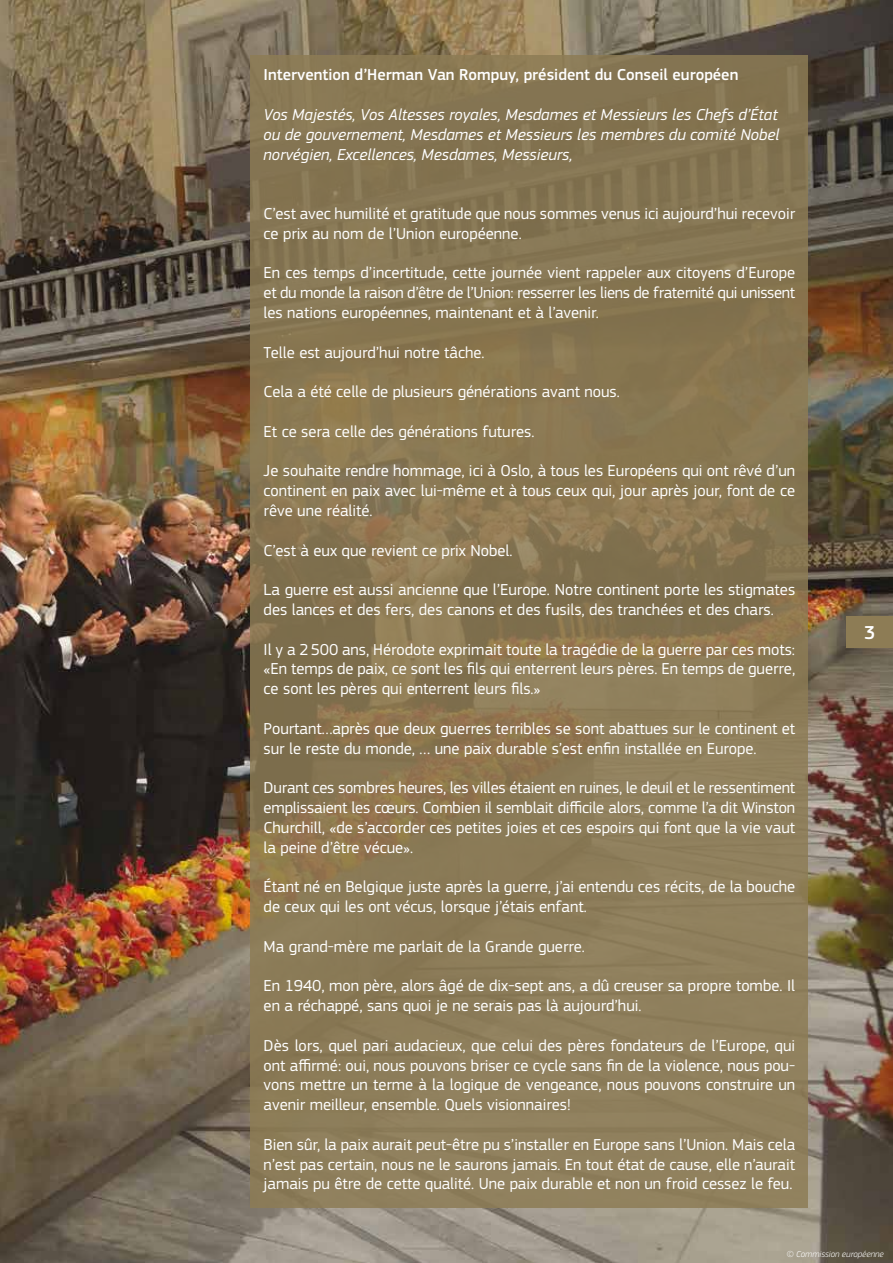
<style>
.page{position:relative;width:893px;height:1263px;background:#fff}
.page>*{position:absolute;margin:0;border:0;box-sizing:border-box;transform-origin:0 0}
.t1{font:500 19.5px "EC Square Sans Pro";color:#fff}
.t2{font:16.5px/19.8px "EC Square Sans Pro";color:#fff;text-align:justify}
.t3{font:italic 16.5px/19.8px "EC Square Sans Pro";color:#fff;text-align:justify}
.t4{font:500 16.5px "EC Square Sans Pro";color:#fff}
.t5{font:italic 300 9px "EC Square Sans Pro";color:#fff}
</style>
<div class="page">
<img style="left:0;top:0;width:893px;height:1263px">
<div style="left:251px;top:55px;width:557px;height:1152px;background:#8d7c55"></div>
<div style="left:846px;top:616px;width:47px;height:31px;background:#8d7c55"></div>
<p class="t4" style="left:264px;top:65px;width:476px">I ntervention d’Herman Van Rompuy, président du Conseil européen</p>
<p class="t3" style="left:264px;top:105px;width:517px">Vos Majestés, Vos Altesses royales, Mesdames et Messieurs les Chefs d’État ou de gouvernement, Mesdames et Messieurs les membres du comité Nobel norvégien, Excellences, Mesdames, Messieurs,</p>
<p class="t2" style="left:264px;top:204px;width:533px">C’est avec humilité et gratitude que nous sommes venus ici aujourd’hui recevoir ce prix au nom de l’Union européenne.</p>
<p class="t2" style="left:264px;top:263px;width:533px">En ces temps d’incertitude, cette journée vient rappeler aux citoyens d’Europe et du monde la raison d’être de l’Union: resserrer les liens de fraternité qui unissent les nations européennes, maintenant et à l’avenir.</p>
<p class="t2" style="left:264px;top:342px;width:223px">Telle est aujourd’hui notre tâche.</p>
<p class="t2" style="left:264px;top:382px;width:358px">Cela a été celle de plusieurs générations avant nous.</p>
<p class="t2" style="left:264px;top:422px;width:272px">Et ce sera celle des générations futures.</p>
<p class="t2" style="left:264px;top:461px;width:533px">Je souhaite rendre hommage, ici à Oslo, à tous les Européens qui ont rêvé d’un continent en paix avec lui-même et à tous ceux qui, jour après jour, font de ce rêve une réalité.</p>
<p class="t2" style="left:264px;top:540px;width:250px">C’est à eux que revient ce prix Nobel.</p>
<p class="t2" style="left:264px;top:580px;width:533px">La guerre est aussi ancienne que l’Europe. Notre continent porte les stigmates des lances et des fers, des canons et des fusils, des tranchées et des chars.</p>
<p class="t2" style="left:264px;top:639px;width:533px">I l y a 2500 ans, Hérodote exprimait toute la tragédie de la guerre par ces mots: «En temps de paix, ce sont les fils qui enterrent leurs pères. En temps de guerre, ce sont les pères qui enterrent leurs fils.»</p>
<p class="t2" style="left:264px;top:719px;width:533px">Pourtant…après que deux guerres terribles se sont abattues sur le continent et sur le reste du monde, … une paix durable s’est enfin installée en Europe.</p>
<p class="t2" style="left:264px;top:778px;width:533px">Durant ces sombres heures, les villes étaient en ruines, le deuil et le ressentiment emplissaient les cœurs. Combien il semblait difficile alors, comme l’a dit Winston Churchill, «de s’accorder ces petites joies et ces espoirs qui font que la vie vaut la peine d’être vécue».</p>
<p class="t2" style="left:264px;top:877px;width:533px">Étant né en Belgique juste après la guerre, j’ai entendu ces récits, de la bouche de ceux qui les ont vécus, lorsque j’étais enfant.</p>
<p class="t2" style="left:264px;top:936px;width:323px">Ma grand-mère me parlait de la Grande guerre.</p>
<p class="t2" style="left:264px;top:976px;width:533px">En 1940, mon père, alors âgé de dix-sept ans, a dû creuser sa propre tombe. I l en a réchappé, sans quoi je ne serais pas là aujourd’hui.</p>
<p class="t2" style="left:264px;top:1035px;width:533px">Dès lors, quel pari audacieux, que celui des pères fondateurs de l’Europe, qui ont affirmé: oui, nous pouvons briser ce cycle sans fin de la violence, nous pou&shy;vons mettre un terme à la logique de vengeance, nous pouvons construire un avenir meilleur, ensemble. Quels visionnaires!</p>
<p class="t2" style="left:264px;top:1134px;width:533px">Bien sûr, la paix aurait peut-être pu s’installer en Europe sans l’Union. Mais cela n’est pas certain, nous ne le saurons jamais. En tout état de cause, elle n’aurait jamais pu être de cette qualité. Une paix durable et non un froid cessez le feu.</p>
<p class="t1" style="left:864px;top:621px;width:13px">3</p>
<p class="t5" style="left:787px;top:1249px;width:99px">© Commission européenne</p>
</div>
